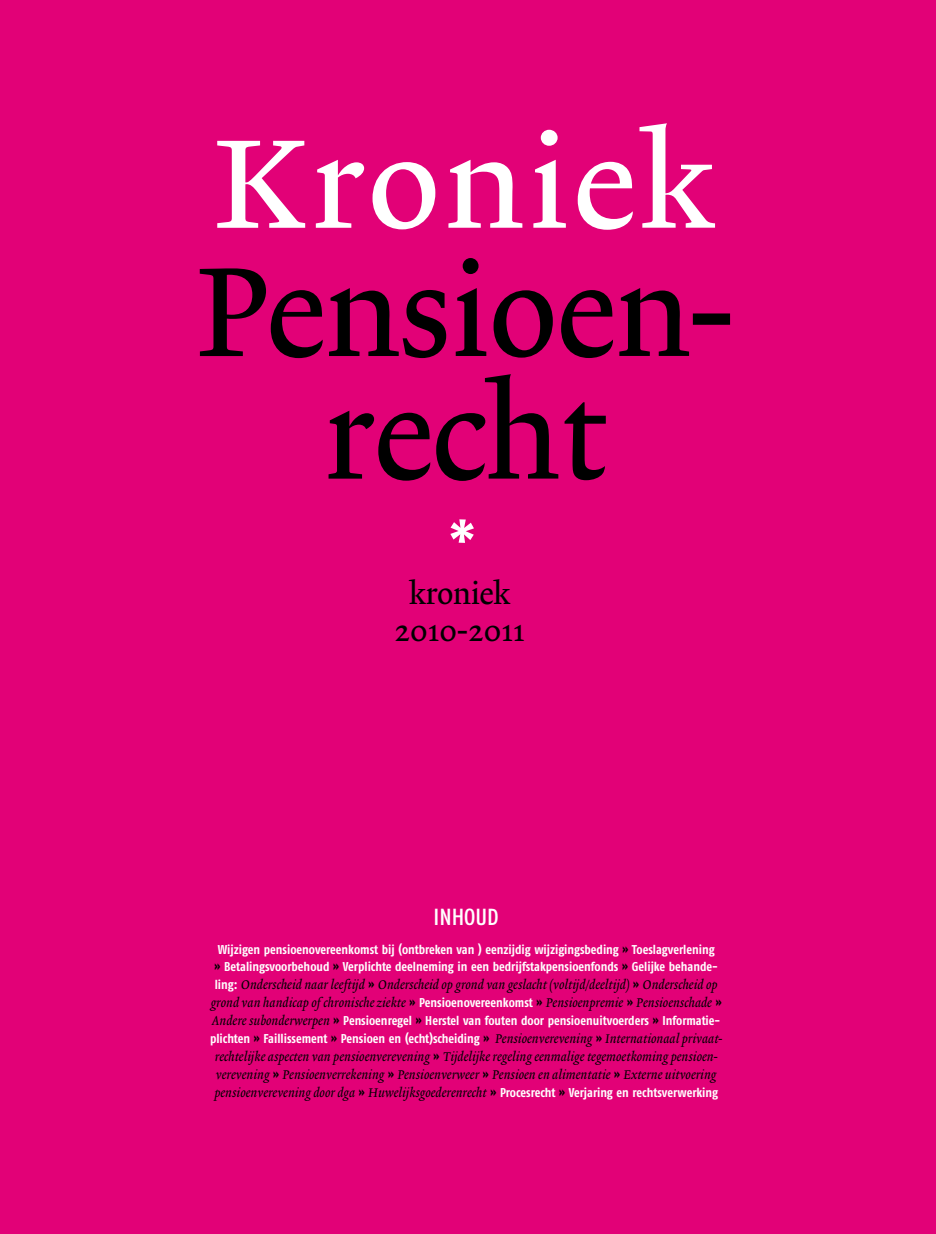
<style>
.page{position:relative;width:936px;height:1234px;background:#fff}
.page>*{position:absolute;margin:0;border:0;box-sizing:border-box;transform-origin:0 0}
.t1{font:128.1px/122.6px "Lexicon No 2 Roman A Txt";letter-spacing:-.01em;color:#000;text-align:center}
.t2{font:128.1px "Lexicon No 2 Roman A Txt";letter-spacing:.02em;color:#fff;scale:1.05 1}
.t3{font:30.45px/38px "Lexicon No 2 Roman A Txt";color:#000;text-align:center}
.t4{font:23.25px "Fago Co Med Lf";color:#fff}
.t5{font:12.75px/18px "Lexicon No 2 Italic A Txt";color:#000;text-align:center}
.t6{font:12.75px/17.1px "Fago Co Bold Lf";color:#fff}
.s1{color:#000}
.s2{font-family:"Fago Co Bold Lf";color:#fff}
.s3{font-family:"Fago Co Bold Lf"}
.s4{font-family:"Lexicon No 2 Italic A Txt";color:#000}
</style>
<div class="page">
<div style="left:0;top:0;width:935px;height:1233px;background:#e20177"></div>
<h1 class="t2" style="left:214px;top:109px;width:479px">Kroniek</h1>
<h1 class="t1" style="left:197px;top:257px;width:537px">Pensioen&shy;recht</h1>
<h2 class="t3" style="left:394px;top:575px;width:131px">kroniek<br>2010-2011</h2>
<h3 class="t4" style="left:433px;top:902px;width:64px">INHOUD</h3>
<p class="t6" style="left:214px;top:940px;width:505px">Wijzigen pensioenovereenkomst bij (ontbreken van ) eenzijdig wijzigingsbeding <span class="s1">»</span> Toeslagverlening <span class="s1">»</span> Betalingsvoorbehoud <span class="s1">»</span> Verplichte deelneming in een bedrijfstakpensioenfonds <span class="s1">»</span> Gelijke behande-</p>
<p class="t5" style="left:211px;top:976px;width:512px"><span class="s2">ling:</span> Onderscheid naar leeftijd <span class="s3">»</span> Onderscheid op grond van geslacht (voltijd/deeltijd) <span class="s3">»</span> Onderscheid op grond van handicap of chronische ziekte <span class="s3">»</span> <span class="s2">Pensioenovereenkomst</span> <span class="s3">»</span> Pensioenpremie <span class="s3">»</span> Pensioenschade <span class="s3">»</span></p>
<p class="t6" style="left:210px;top:1011px;width:514px;line-height:18px"><span class="s4">Andere subonderwerpen</span> <span class="s1">»</span> Pensioenregel <span class="s1">»</span> Herstel van fouten door pensioenuitvoerders <span class="s1">»</span> Informatie&shy;plichten <span class="s1">»</span> Faillissement <span class="s1">»</span> Pensioen en (echt)scheiding <span class="s1">»</span> <span class="s4">Pensioenverevening</span> <span class="s1">»</span> <span class="s4">Internationaal privaat-</span></p>
<p class="t5" style="left:214px;top:1048px;width:505px;text-align:left">rechtelijke aspecten van pensioenverevening <span class="s3">»</span> Tijdelijke regeling eenmalige tegemoetkoming pensioen&shy;verevening <span class="s3">»</span> Pensioenverrekening <span class="s3">»</span> Pensioenverweer <span class="s3">»</span> Pensioen en alimentatie <span class="s3">»</span> Externe uitvoering pensioenverevening door dga <span class="s3">»</span> Huwelijksgoederenrecht <span class="s3">»</span> <span class="s2">Procesrecht</span> <span class="s3">»</span> <span class="s2">Verjaring en rechtsverwerking</span></p>
</div>
